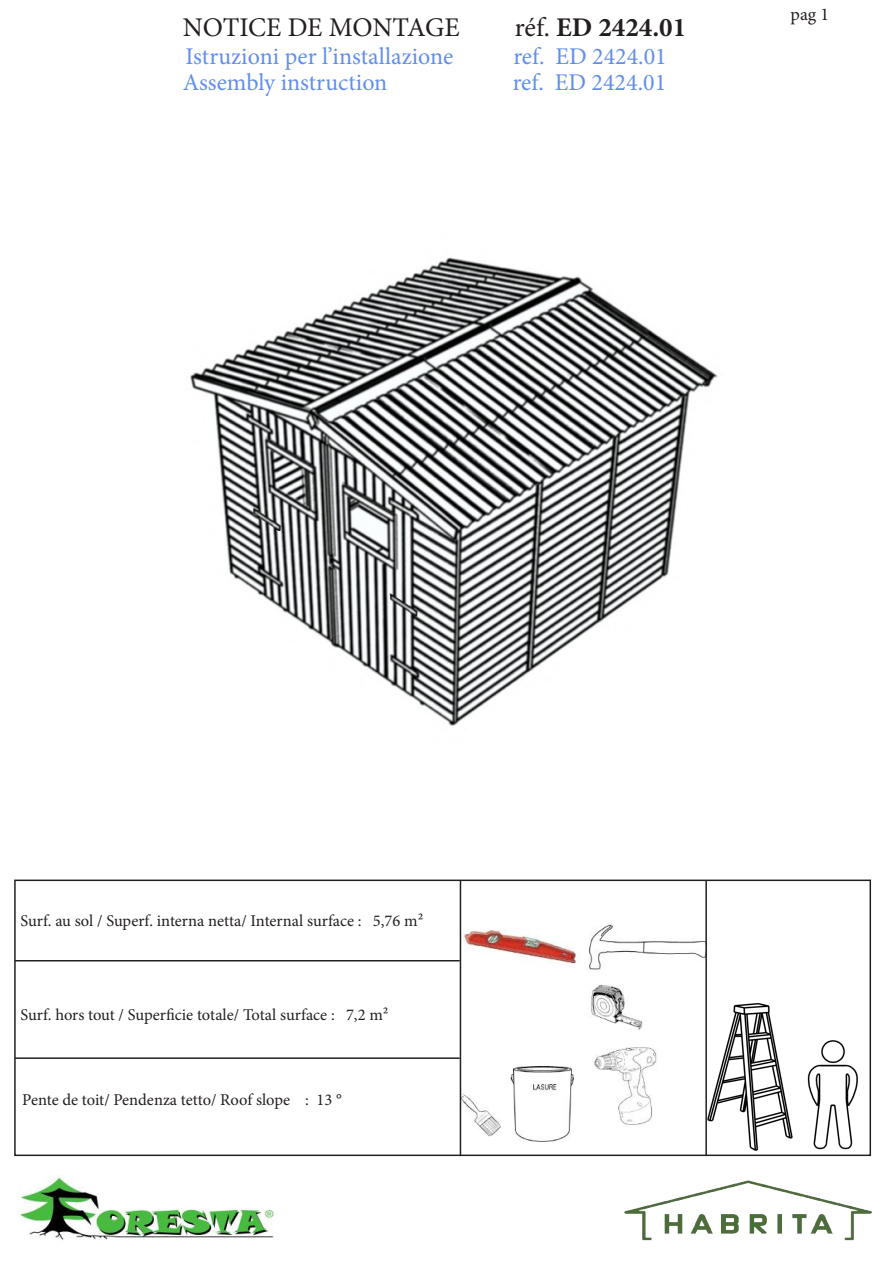
<style>
.page{position:relative;width:893px;height:1263px;background:#fff}
.page>*{position:absolute;margin:0;border:0;box-sizing:border-box;transform-origin:0 0}
.t1{font:27px "Minion Pro";letter-spacing:-.01em;color:#241f1f}
.t2{font:700 27px "Minion Pro";color:#241f1f}
.t3{font:24px "Minion Pro";color:#628eeb}
.t4{font:18px "Minion Pro";color:#241f1f}
.t5{font:16.5px "Minion Pro";color:#241f1f}
.s1{font-weight:400}
</style>
<div class="page">
<img style="left:18px;top:1175px;width:255px;height:65px">
<img style="left:624px;top:1180px;width:248px;height:61px">
<div style="left:14px;top:879px;width:857px;height:277px;border:2px solid #241f1f"></div>
<img style="left:589px;top:924px;width:116px;height:201px">
<img style="left:461px;top:918px;width:116px;height:50px">
<img style="left:707px;top:1003px;width:150px;height:147px">
<img style="left:461px;top:1066px;width:113px;height:75px">
<hr style="left:460px;top:880px;width:1px;height:276px;background:#241f1f">
<hr style="left:705px;top:880px;width:2px;height:276px;background:#241f1f">
<hr style="left:15px;top:960px;width:445px;height:1px;background:#241f1f">
<hr style="left:15px;top:1057px;width:445px;height:2px;background:#241f1f">
<img style="left:190px;top:257px;width:528px;height:469px">
<h1 class="t1" style="left:183px;top:9px;width:278px">NOTICE DE MONTAGE</h1>
<h1 class="t2" style="left:515px;top:8px;width:173px"><span class="s1">réf.</span> ED 2424.01</h1>
<h2 class="t3" style="left:183px;top:66px;width:206px">Assembly instruction</h2>
<h2 class="t3" style="left:513px;top:66px;width:155px">ref. ED 2424.01</h2>
<h2 class="t3" style="left:186px;top:40px;width:269px">Istruzioni per l’installazione</h2>
<h2 class="t3" style="left:513px;top:40px;width:155px">ref. ED 2424.01</h2>
<p class="t4" style="left:790px;top:2px;width:40px">pag 1</p>
<p class="t5" style="left:20px;top:909px;width:404px">Surf. au sol / Superf. interna netta/ Internal surface : 5,76 m²</p>
<p class="t5" style="left:20px;top:1004px;width:370px">Surf. hors tout / Superficie totale/ Total surface : 7,2 m²</p>
<p class="t5" style="left:22px;top:1089px;width:321px">Pente de toit/ Pendenza tetto/ Roof slope : 13 °</p>
</div>
